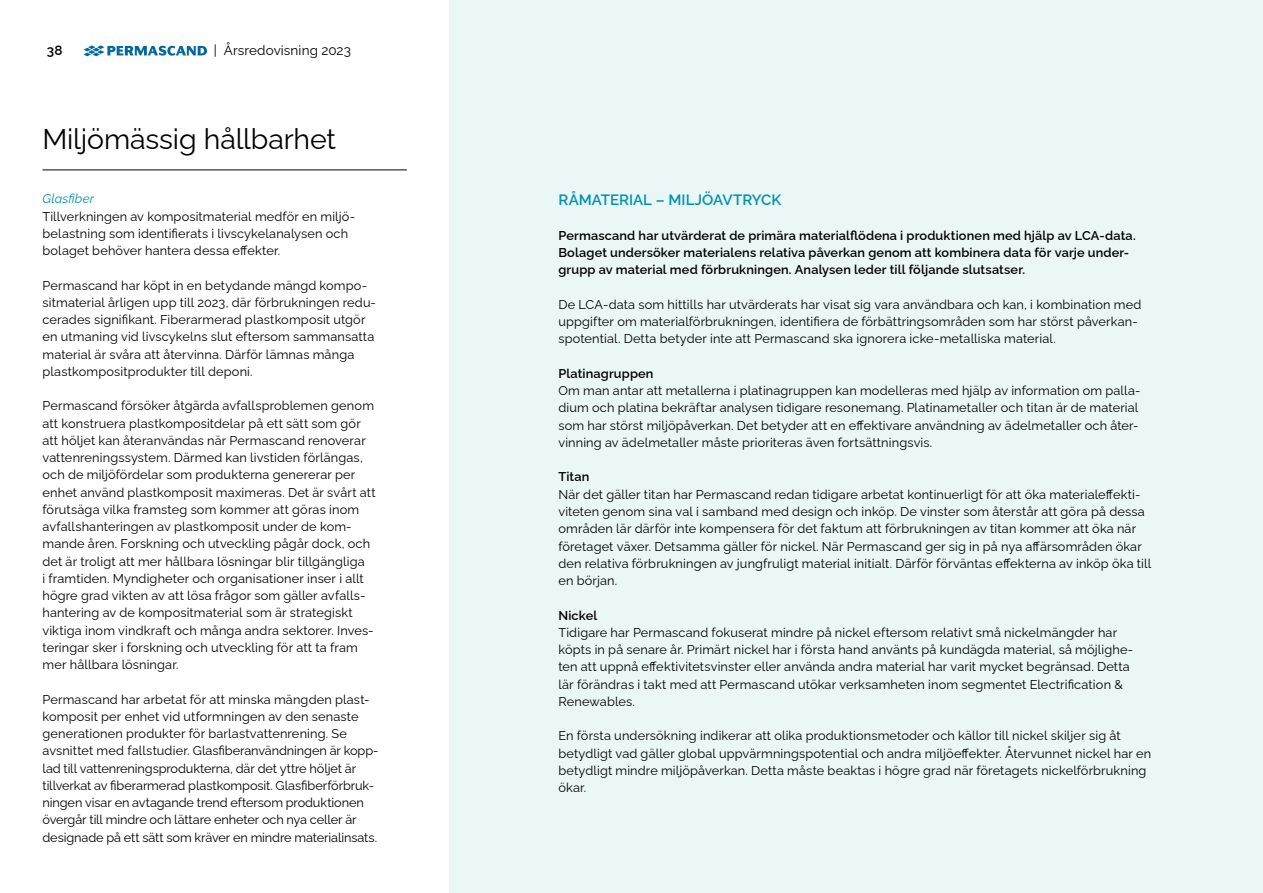
<style>
.page{position:relative;width:1263px;height:893px;background:#fff}
.page>*{position:absolute;margin:0;border:0;box-sizing:border-box;transform-origin:0 0}
.t1{font:28.5px "Raleway";letter-spacing:-.005em;color:#000}
.t2{font:600 15px "Raleway";color:#0092ae}
.t3{font:13.5px "Raleway";letter-spacing:.005em;color:#000}
.t4{font:600 13.5px "Raleway";color:#000}
.t5{font:12.75px/17.2px "Raleway";letter-spacing:.01em;color:#000}
.t6{font:600 12.75px/17.2px "Raleway";letter-spacing:.01em;color:#000}
.t7{font:italic 12.75px "Raleway";letter-spacing:.01em;color:#0092ae}
</style>
<div class="page">
<svg style="left:84px;top:45px;width:123px;height:11px"></svg>
<hr style="left:43px;top:170px;width:364px;height:1px;background:#000">
<div style="left:449px;top:0;width:814px;height:893px;background:#ebf6f6"></div>
<p class="t4" style="left:47px;top:40px;width:17px">38</p>
<p class="t3" style="left:214px;top:40px;width:138px">| Årsredovisning 2023</p>
<h1 class="t1" style="left:43px;top:117px;width:295px">Miljömässig hållbarhet</h1>
<p class="t7" style="left:43px;top:189px;width:53px">Glasfiber</p>
<p class="t5" style="left:43px;top:206px;width:314px">Tillverkningen av kompositmaterial medför en miljö&shy;belastning som identifierats i livscykelanalysen och bolaget behöver hantera dessa effekter.</p>
<p class="t5" style="left:43px;top:275px;width:335px">Permascand har köpt in en betydande mängd kompo&shy;sitmaterial årligen upp till 2023, där förbrukningen redu&shy;cerades signifikant. Fiberarmerad plastkomposit utgör en utmaning vid livscykelns slut eftersom sammansatta material är svåra att återvinna. Därför lämnas många plastkompositprodukter till deponi.</p>
<p class="t5" style="left:43px;top:396px;width:335px">Permascand försöker åtgärda avfallsproblemen genom att konstruera plastkompositdelar på ett sätt som gör att höljet kan återanvändas när Permascand renoverar vattenreningssystem. Därmed kan livstiden förlängas, och de miljöfördelar som produkterna genererar per enhet använd plastkomposit maximeras. Det är svårt att förutsäga vilka framsteg som kommer att göras inom avfallshanteringen av plastkomposit under de kom&shy;mande åren. Forskning och utveckling pågår dock, och det är troligt att mer hållbara lösningar blir tillgängliga<br>i framtiden. Myndigheter och organisationer inser i allt högre grad vikten av att lösa frågor som gäller avfalls&shy;hantering av de kompositmaterial som är strategiskt viktiga inom vindkraft och många andra sektorer. Inves&shy;teringar sker i forskning och utveckling för att ta fram mer hållbara lösningar.</p>
<p class="t5" style="left:43px;top:689px;width:338px">Permascand har arbetat för att minska mängden plast&shy;komposit per enhet vid utformningen av den senaste generationen produkter för barlastvattenrening. Se avsnittet med fallstudier. Glasfiberanvändningen är kopp&shy;lad till vattenreningsprodukterna, där det yttre höljet är tillverkat av fiberarmerad plastkomposit. Glasfiberförbruk&shy;ningen visar en avtagande trend eftersom produktionen övergår till mindre och lättare enheter och nya celler är designade på ett sätt som kräver en mindre materialinsats.</p>
<p class="t2" style="left:558px;top:188px;width:224px">RÅMATERIAL – MILJÖAVTRYCK</p>
<p class="t6" style="left:558px;top:225px;width:579px">Permascand har utvärderat de primära materialflödena i produktionen med hjälp av LCA-data.<br>Bolaget undersöker materialens relativa påverkan genom att kombinera data för varje under&shy;grupp av material med förbrukningen. Analysen leder till följande slutsatser.</p>
<p class="t5" style="left:558px;top:294px;width:584px">De LCA-data som hittills har utvärderats har visat sig vara användbara och kan, i kombination med uppgifter om materialförbrukningen, identifiera de förbättringsområden som har störst påverkan&shy;spotential. Detta betyder inte att Permascand ska ignorera icke-metalliska material.</p>
<p class="t6" style="left:558px;top:363px;width:97px">Platinagruppen</p>
<p class="t5" style="left:558px;top:381px;width:583px">Om man antar att metallerna i platinagruppen kan modelleras med hjälp av information om palla&shy;dium och platina bekräftar analysen tidigare resonemang. Platinametaller och titan är de material som har störst miljöpåverkan. Det betyder att en effektivare användning av ädelmetaller och åter&shy;vinning av ädelmetaller måste prioriteras även fortsättningsvis.</p>
<p class="t6" style="left:558px;top:467px;width:33px">Titan</p>
<p class="t5" style="left:558px;top:484px;width:594px">När det gäller titan har Permascand redan tidigare arbetat kontinuerligt för att öka materialeffekti&shy;viteten genom sina val i samband med design och inköp. De vinster som återstår att göra på dessa områden lär därför inte kompensera för det faktum att förbrukningen av titan kommer att öka när företaget växer. Detsamma gäller för nickel. När Permascand ger sig in på nya affärsområden ökar den relativa förbrukningen av jungfruligt material initialt. Därför förväntas effekterna av inköp öka till en början.</p>
<p class="t6" style="left:558px;top:605px;width:40px">Nickel</p>
<p class="t5" style="left:558px;top:622px;width:576px">Tidigare har Permascand fokuserat mindre på nickel eftersom relativt små nickelmängder har köpts in på senare år. Primärt nickel har i första hand använts på kundägda material, så möjlighe&shy;ten att uppnå effektivitetsvinster eller använda andra material har varit mycket begränsad. Detta lär förändras i takt med att Permascand utökar verksamheten inom segmentet Electrification &amp; Renewables.</p>
<p class="t5" style="left:558px;top:726px;width:594px">En första undersökning indikerar att olika produktionsmetoder och källor till nickel skiljer sig åt betydligt vad gäller global uppvärmningspotential och andra miljöeffekter. Återvunnet nickel har en betydligt mindre miljöpåverkan. Detta måste beaktas i högre grad när företagets nickelförbrukning ökar.</p>
</div>
